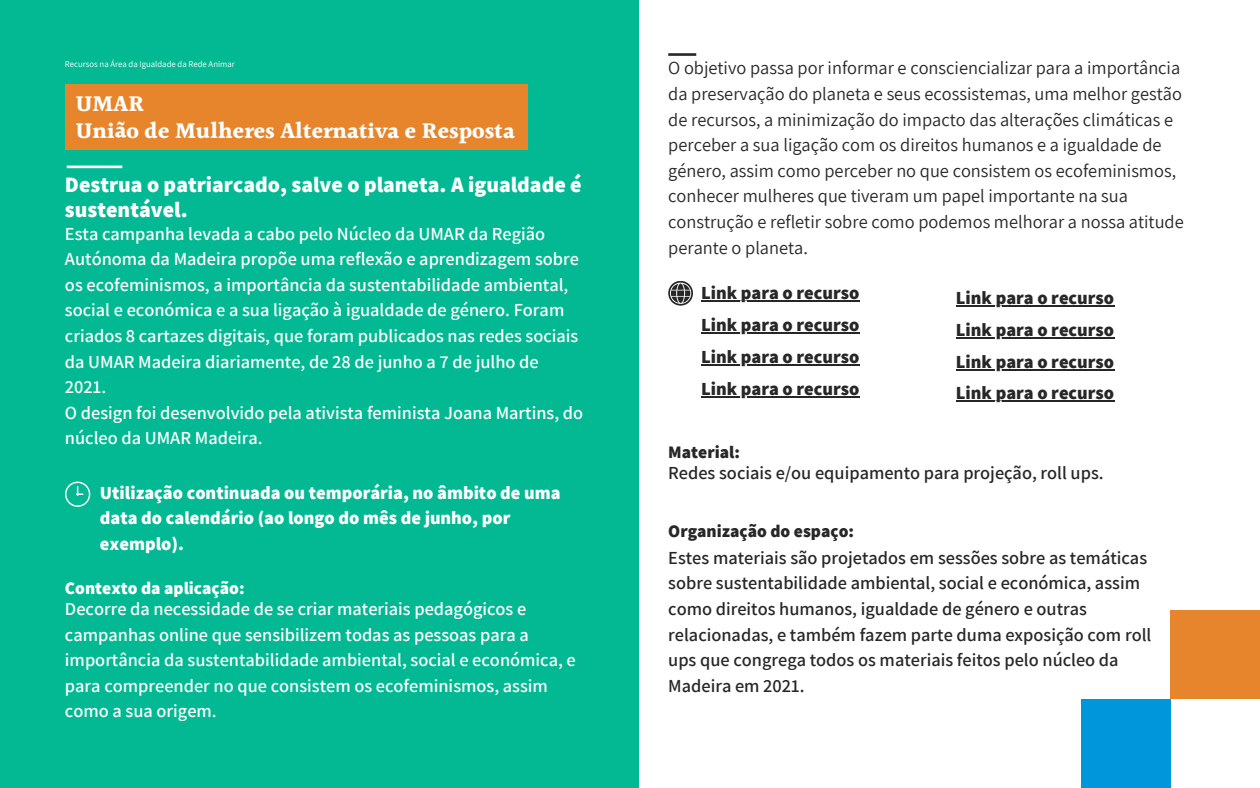
<style>
.page{position:relative;width:1260px;height:788px;background:#fff}
.page>*{position:absolute;margin:0;border:0;box-sizing:border-box;transform-origin:0 0}
.t1{font:700 22.75px "Halant";color:#fff}
.t2{font:800 21.88px/25.6px "Assistant";color:#fff}
.t3{font:600 18.38px/25.6px "Assistant";color:#fff}
.t4{font:18.38px/25.6px "Assistant";color:#272727}
.t5{font:600 18.38px/25.6px "Assistant";color:#272727}
.t6{font:800 18.38px "Assistant";color:#272727}
.t7{font:800 18.38px/25.6px "Assistant";color:#fff}
.t8{font:800 17.5px "Assistant";color:#272727}
.t9{font:800 17.5px "Assistant";color:#fff}
.t10{font:8.75px "Assistant";color:#fff}
</style>
<div class="page">
<div style="left:0;top:0;width:638px;height:787px;background:#02b993"></div>
<div style="left:65px;top:84px;width:463px;height:66px;background:#e7852d"></div>
<hr style="left:67px;top:165px;width:55px;height:3px;background:#fff">
<svg style="left:65px;top:481px;width:25px;height:26px"></svg>
<div style="left:1171px;top:610px;width:89px;height:89px;background:#e7852d"></div>
<div style="left:1081px;top:699px;width:90px;height:88px;background:#0096db"></div>
<hr style="left:668px;top:53px;width:28px;height:3px;background:#272727">
<svg style="left:668px;top:281px;width:25px;height:24px"></svg>
<hr style="left:701px;top:301px;width:158px;height:1px;background:#272727">
<hr style="left:956px;top:305px;width:158px;height:2px;background:#272727">
<hr style="left:701px;top:332px;width:158px;height:1px;background:#272727">
<hr style="left:956px;top:337px;width:158px;height:1px;background:#272727">
<hr style="left:701px;top:364px;width:158px;height:1px;background:#272727">
<hr style="left:956px;top:369px;width:158px;height:1px;background:#272727">
<hr style="left:701px;top:396px;width:158px;height:1px;background:#272727">
<hr style="left:956px;top:401px;width:158px;height:1px;background:#272727">
<p class="t10" style="left:65px;top:58px;width:171px">Recursos na Área da Igualdade da Rede Animar</p>
<p class="t1" style="left:76px;top:87px;width:70px">UMAR</p>
<p class="t1" style="left:76px;top:114px;width:440px">União de Mulheres Alternativa e Resposta</p>
<p class="t2" style="left:65px;top:171px;width:518px">Destrua o patriarcado, salve o planeta. A igualdade é sustentável.</p>
<p class="t3" style="left:65px;top:220px;width:516px">Esta campanha levada a cabo pelo Núcleo da UMAR da Região Autónoma da Madeira propõe uma reflexão e aprendizagem sobre os ecofeminismos, a importância da sustentabilidade ambiental, social e económica e a sua ligação à igualdade de género. Foram criados 8 cartazes digitais, que foram publicados nas redes sociais da UMAR Madeira diariamente, de 28 de junho a 7 de julho de 2021.</p>
<p class="t3" style="left:65px;top:399px;width:520px">O design foi desenvolvido pela ativista feminista Joana Martins, do núcleo da UMAR Madeira.</p>
<p class="t7" style="left:100px;top:479px;width:462px">Utilização continuada ou temporária, no âmbito de uma data do calendário (ao longo do mês de junho, por exemplo).</p>
<p class="t9" style="left:65px;top:576px;width:181px">Contexto da aplicação:</p>
<p class="t3" style="left:65px;top:595px;width:512px">Decorre da necessidade de se criar materiais pedagógicos e campanhas online que sensibilizem todas as pessoas para a importância da sustentabilidade ambiental, social e económica, e para compreender no que consistem os ecofeminismos, assim como a sua origem.</p>
<p class="t4" style="left:668px;top:55px;width:517px">O objetivo passa por informar e consciencializar para a importância da preservação do planeta e seus ecossistemas, uma melhor gestão de recursos, a minimização do impacto das alterações climáticas e perceber a sua ligação com os direitos humanos e a igualdade de género, assim como perceber no que consistem os ecofeminismos, conhecer mulheres que tiveram um papel importante na sua construção e refletir sobre como podemos melhorar a nossa atitude perante o planeta.</p>
<p class="t6" style="left:701px;top:281px;width:160px">Link para o recurso</p>
<p class="t6" style="left:956px;top:285px;width:160px">Link para o recurso</p>
<p class="t6" style="left:701px;top:312px;width:160px">Link para o recurso</p>
<p class="t6" style="left:956px;top:317px;width:160px">Link para o recurso</p>
<p class="t6" style="left:701px;top:344px;width:160px">Link para o recurso</p>
<p class="t6" style="left:956px;top:349px;width:160px">Link para o recurso</p>
<p class="t6" style="left:701px;top:376px;width:160px">Link para o recurso</p>
<p class="t6" style="left:956px;top:380px;width:160px">Link para o recurso</p>
<p class="t8" style="left:668px;top:439px;width:73px">Material:</p>
<p class="t5" style="left:668px;top:459px;width:437px">Redes sociais e/ou equipamento para projeção, roll ups.</p>
<p class="t8" style="left:668px;top:519px;width:187px">Organização do espaço:</p>
<p class="t5" style="left:668px;top:544px;width:485px">Estes materiais são projetados em sessões sobre as temáticas sobre sustentabilidade ambiental, social e económica, assim como direitos humanos, igualdade de género e outras relacionadas, e também fazem parte duma exposição com roll ups que congrega todos os materiais feitos pelo núcleo da Madeira em 2021.</p>
</div>
